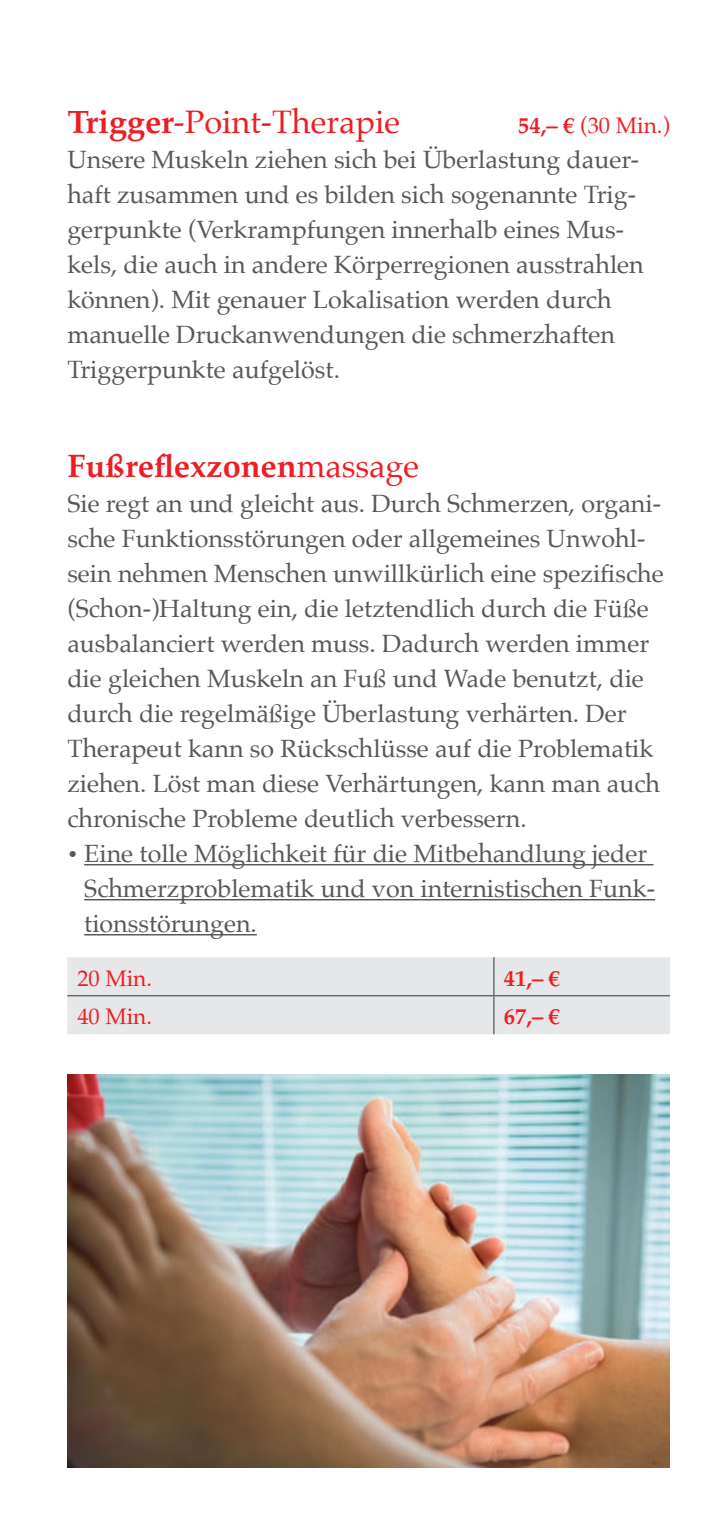
<style>
.page{position:relative;width:716px;height:1531px;background:#fff}
.page>*{position:absolute;margin:0;border:0;box-sizing:border-box;transform-origin:0 0}
.t1{font:32.5px "Palatino";color:#ee1d23}
.t2{font:700 32.5px "Palatino";color:#ee1d23}
.t3{font:25px/35px "Palatino";color:#57585a}
.t4{font:22.5px "Palatino";color:#ee1d23}
.t5{font:700 22.5px "Palatino";color:#ee1d23}
.s1{font-weight:700}
.s2{font-weight:400}
.s3{font-size:17.5px}
</style>
<div class="page">
<hr style="left:84px;top:864px;width:569px;height:1px;background:#57585a">
<hr style="left:84px;top:899px;width:571px;height:1px;background:#57585a">
<hr style="left:84px;top:934px;width:173px;height:1px;background:#57585a">
<div style="left:67px;top:957px;width:603px;height:77px;background:#e6e7e9"></div>
<hr style="left:493px;top:957px;width:1px;height:38px;background:#57585a">
<hr style="left:67px;top:995px;width:427px;height:1px;background:#57585a">
<hr style="left:494px;top:995px;width:176px;height:1px;background:#57585a">
<hr style="left:493px;top:996px;width:1px;height:38px;background:#57585a">
<img style="left:67px;top:1074px;width:603px;height:393px">
<h1 class="t1" style="left:67px;top:108px;width:334px"><span class="s1">Trigger</span>-Point-Therapie</h1>
<p class="t4" style="left:518px;top:116px;width:153px"><span class="s1">54,– €</span> (30 Min.)</p>
<p class="t3" style="left:67px;top:142px;width:578px">Unsere Muskeln ziehen sich bei Überlastung dauer&shy;haft zusammen und es bilden sich sogenannte Trig&shy;gerpunkte (Verkrampfungen innerhalb eines Mus&shy;kels, die auch in andere Körperregionen ausstrahlen können). Mit genauer Lokalisation werden durch manuelle Druckanwendungen die schmerzhaften Triggerpunkte aufgelöst.</p>
<h1 class="t2" style="left:67px;top:438px;width:353px">Fußreflexzonen<span class="s2">massage</span></h1>
<p class="t3" style="left:67px;top:486px;width:598px">Sie regt an und gleicht aus. Durch Schmerzen, organi&shy;sche Funktionsstörungen oder allgemeines Unwohl&shy;sein nehmen Menschen unwillkürlich eine spezifische (Schon-)Haltung ein, die letztendlich durch die Füße ausbalanciert werden muss. Dadurch werden immer die gleichen Muskeln an Fuß und Wade benutzt, die durch die regelmäßige Überlastung verhärten. Der Therapeut kann so Rückschlüsse auf die Problematik ziehen. Löst man diese Verhärtungen, kann man auch chronische Probleme deutlich verbessern.</p>
<p class="t3" style="left:84px;top:836px;width:572px;text-indent:-17px"><span class="s3">•</span> Eine tolle Möglichkeit für die Mitbehandlung jeder<br>Schmerzproblematik und von internistischen Funk&shy;tionsstörungen.</p>
<p class="t4" style="left:77px;top:968px;width:76px">20 Min.</p>
<p class="t5" style="left:504px;top:969px;width:58px">41,– €</p>
<p class="t4" style="left:77px;top:1007px;width:76px">40 Min.</p>
<p class="t5" style="left:504px;top:1008px;width:58px">67,– €</p>
</div>
